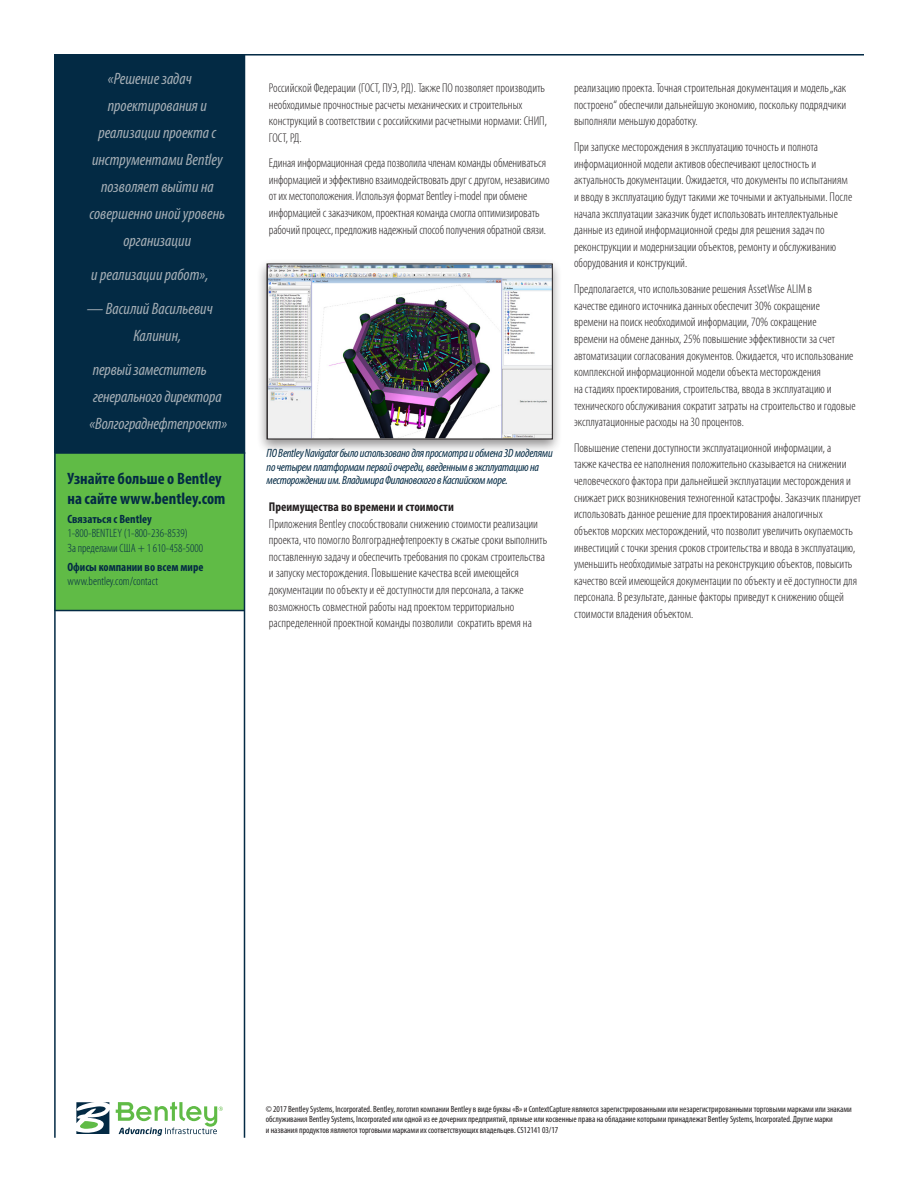
<style>
.page{position:relative;width:918px;height:1188px;background:#fff}
.page>*{position:absolute;margin:0;border:0;box-sizing:border-box;transform-origin:0 0}
.S__Callout_attribut{font:italic condensed 16.5px/27px "Myriad Pro";color:#a6afb6}
.S__Sidebar_Header_B{font:700 condensed 16.5px/19.8px "Myriad Pro";color:#032a44}
.S__Body_copy{font:300 condensed 12.75px/16.6px "Myriad Pro";color:#231f20}
.S__Body_Sub-Heads{font:300 condensed 12.75px/16.5px "Myriad Pro";letter-spacing:-.01em;color:#231f20}
.S__Image_captions{font:italic condensed 12px/13.5px "Myriad Pro";letter-spacing:-.02em;color:#032a44}
.S__Sidebar_sub-head{font:300 condensed 12px/14.4px "Myriad Pro";color:#032a44}
.S__Sidebar_sub-head-2{font:700 condensed 12px "Myriad Pro";color:#032a44}
.S__Sidebar_body_Blu{font:300 condensed 12px "Myriad Pro";color:#032a44}
.S__Legal_text{font:condensed 9px/10.8px "Myriad Pro";letter-spacing:-.005em;color:#231f20}
.s1{font-weight:700}
</style>
<div class="page">
<svg style="left:76px;top:1102px;width:33px;height:32px"></svg>
<svg style="left:116px;top:1102px;width:107px;height:34px"></svg>
<div style="left:54px;top:452px;width:191px;height:159px;background:#60bb46"></div>
<hr style="left:55px;top:610px;width:190px;height:1px;background:#032a44">
<div style="left:55px;top:54px;width:190px;height:399px;background:#032a44"></div>
<hr style="left:55px;top:452px;width:190px;height:2px;background:#032a44">
<hr style="left:244px;top:54px;width:1px;height:1084px;background:#032a44">
<hr style="left:54px;top:54px;width:2px;height:1084px;background:#032a44">
<hr style="left:56px;top:54px;width:808px;height:2px;background:#032a44">
<div style="left:256px;top:258px;width:307px;height:196px;background:#231f20;opacity:.5"></div>
<img style="left:266px;top:263px;width:287px;height:177px">
<p class="S__Callout_attribut" style="left:108px;top:65px;width:86px">«Решение задач</p>
<p class="S__Callout_attribut" style="left:108px;top:92px;width:101px">проектирования и</p>
<p class="S__Callout_attribut" style="left:98px;top:119px;width:120px">реализации проекта с</p>
<p class="S__Callout_attribut" style="left:92px;top:146px;width:132px">инструментами Bentley</p>
<p class="S__Callout_attribut" style="left:101px;top:173px;width:114px">позволяет выйти на</p>
<p class="S__Callout_attribut" style="left:90px;top:200px;width:137px">совершенно иной уровень</p>
<p class="S__Callout_attribut" style="left:124px;top:227px;width:69px">организации</p>
<p class="S__Callout_attribut" style="left:91px;top:261px;width:119px">и реализации работ»,</p>
<p class="S__Callout_attribut" style="left:133px;top:295px;width:81px;text-indent:-46px">— Василий Васильевич<br>Калинин,</p>
<p class="S__Callout_attribut" style="left:90px;top:355px;width:139px">первый заместитель генерального директора «Волгограднефтепроект»</p>
<p class="S__Sidebar_Header_B" style="left:68px;top:468px;width:159px">Узнайте больше о Bentley на сайте www.bentley.com</p>
<p class="S__Sidebar_sub-head-2" style="left:68px;top:511px;width:86px">Связаться с Bentley</p>
<p class="S__Sidebar_sub-head" style="left:68px;top:526px;width:137px">1-800-BENTLEY (1-800-236-8539)<br>За пределами США + 1 610-458-5000</p>
<p class="S__Sidebar_sub-head-2" style="left:68px;top:559px;width:137px">Офисы компании во всем мире</p>
<p class="S__Sidebar_body_Blu" style="left:68px;top:575px;width:92px">www.bentley.com/contact</p>
<p class="S__Body_copy" style="left:269px;top:80px;width:279px">Российской Федерации (ГОСТ, ПУЭ, РД). Также ПО позволяет производить необходимые прочностные расчеты механических и строительных конструкций в соответствии с российскими расчетными нормами: СНИП, ГОСТ, РД.</p>
<p class="S__Body_Sub-Heads" style="left:269px;top:155px;width:282px">Единая информационная среда позволила членам команды обмениваться информацией и эффективно взаимодействовать друг с другом, независимо от их местоположения. Используя формат Bentley i-model при обмене информацией с заказчиком, проектная команда смогла оптимизировать рабочий процесс, предложив надежный способ получения обратной связи.</p>
<p class="S__Image_captions" style="left:267px;top:447px;width:288px">ПО Bentley Navigator было использовано для просмотра и обмена 3D моделями по четырем платформам первой очереди, введенным в эксплуатацию на месторождении им. Владимира Филановского в Каспийском море.</p>
<p class="S__Body_copy" style="left:269px;top:499px;width:280px"><span class="s1">Преимущества во времени и стоимости<br></span>Приложения Bentley способствовали снижению стоимости реализации проекта, что помогло Волгограднефтепроекту в сжатые сроки выполнить поставленную задачу и обеспечить требования по срокам строительства и запуску месторождения. Повышение качества всей имеющейся документации по объекту и её доступности для персонала, а также возможность совместной работы над проектом территориально распределенной проектной команды позволили сократить время на</p>
<p class="S__Body_copy" style="left:574px;top:80px;width:274px;text-align:justify">реализацию проекта. Точная строительная документация и модель „как построено“ обеспечили дальнейшую экономию, поскольку подрядчики выполняли меньшую доработку.</p>
<p class="S__Body_copy" style="left:574px;top:139px;width:280px">При запуске месторождения в эксплуатацию точность и полнота информационной модели активов обеспечивают целостность и актуальность документации. Ожидается, что документы по испытаниям и вводу в эксплуатацию будут такими же точными и актуальными. После начала эксплуатации заказчик будет использовать интеллектуальные данные из единой информационной среды для решения задач по реконструкции и модернизации объектов, ремонту и обслуживанию оборудования и конструкций.</p>
<p class="S__Body_copy" style="left:574px;top:281px;width:283px">Предполагается, что использование решения AssetWise ALIM в<br>качестве единого источника данных обеспечит 30% сокращение времени на поиск необходимой информации, 70% сокращение<br>времени на обмене данных, 25% повышение эффективности за счет автоматизации согласования документов. Ожидается, что использование комплексной информационной модели объекта месторождения<br>на стадиях проектирования, строительства, ввода в эксплуатацию и технического обслуживания сократит затраты на строительство и годовые эксплуатационные расходы на 30 процентов.</p>
<p class="S__Body_copy" style="left:574px;top:440px;width:289px">Повышение степени доступности эксплуатационной информации, а<br>также качества ее наполнения положительно сказывается на снижении человеческого фактора при дальнейшей эксплуатации месторождения и снижает риск возникновения техногенной катастрофы. Заказчик планирует использовать данное решение для проектирования аналогичных<br>объектов морских месторождений, что позволит увеличить окупаемость инвестиций с точки зрения сроков строительства и ввода в эксплуатацию, уменьшить необходимые затраты на реконструкцию объектов, повысить качество всей имеющейся документации по объекту и её доступности для персонала. В результате, данные факторы приведут к снижению общей стоимости владения объектом.</p>
<p class="S__Legal_text" style="left:266px;top:1103px;width:588px">© 2017 Bentley Systems, Incorporated. Bentley, логотип компании Bentley в виде буквы «В» и ContextCapture являются зарегистрированными или незарегистрированными торговыми марками или знаками обслуживания Bentley Systems, Incorporated или одной из ее дочерних предприятий, прямые или косвенные права на обладание которыми принадлежат Bentley Systems, Incorporated. Другие марки<br>и названия продуктов являются торговыми марками их соответствующих владельцев. CS12141 03/17</p>
</div>
